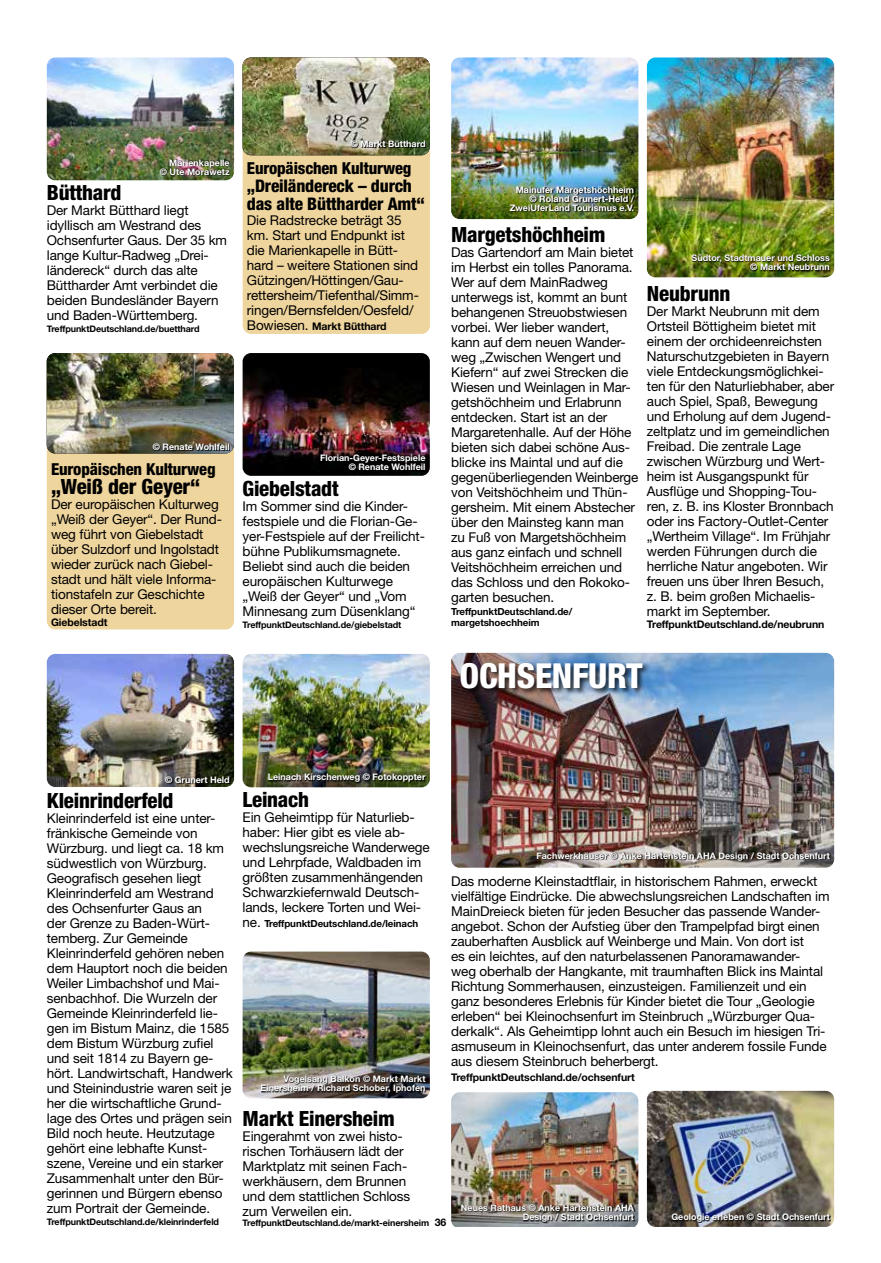
<style>
.page{position:relative;width:881px;height:1263px;background:#fff}
.page>*{position:absolute;margin:0;border:0;box-sizing:border-box;transform-origin:0 0}
.t1{font:800 condensed 34.5px "Helvetica Neue LT";letter-spacing:-.01em;color:#fff}
.t2{font:800 condensed 21px "Helvetica Neue LT";letter-spacing:-.01em;color:#000}
.t3{font:800 condensed 17.4px/18px "Helvetica Neue LT";letter-spacing:-.01em;color:#000}
.t4{font:800 condensed 16.5px "Helvetica Neue LT";letter-spacing:-.01em;color:#000}
.t5{font:13.5px/15px "Helvetica Neue LT";letter-spacing:-.01em;color:#000}
.t6{font:700 10.5px "Helvetica Neue LT";letter-spacing:-.01em;color:#000}
.t7{font:700 9.75px/10.5px "Helvetica Neue LT";letter-spacing:-.01em;color:#000}
.t8{font:700 9px/9px "Helvetica Neue LT";color:#fff;text-align:right}
.t9{font:700 9px "Helvetica Neue LT";letter-spacing:-.01em;color:#000}
.s1{font-weight:400;font-size:13.5px}
</style>
<div class="page">
<img style="left:451px;top:57px;width:187px;height:162px">
<img style="left:509px;top:187px;width:126px;height:26px">
<img style="left:47px;top:57px;width:187px;height:123px">
<svg style="left:160px;top:159px;width:71px;height:17px"></svg>
<img style="left:242px;top:353px;width:187px;height:123px">
<div style="left:320px;top:455px;width:106px;height:16px;background:#000"></div>
<div style="left:47px;top:353px;width:187px;height:276px;background:#eed49d;border-radius:9px"></div>
<img style="left:47px;top:353px;width:187px;height:100px">
<svg style="left:153px;top:443px;width:77px;height:8px"></svg>
<div style="left:242px;top:57px;width:187px;height:277px;background:#eed49d;border-radius:9px"></div>
<img style="left:242px;top:57px;width:187px;height:98px">
<svg style="left:351px;top:140px;width:74px;height:8px"></svg>
<img style="left:646px;top:57px;width:187px;height:220px">
<img style="left:691px;top:255px;width:139px;height:17px">
<img style="left:451px;top:653px;width:382px;height:215px">
<svg style="left:537px;top:852px;width:293px;height:10px"></svg>
<img style="left:451px;top:1092px;width:187px;height:135px">
<img style="left:646px;top:1091px;width:187px;height:136px">
<svg style="left:461px;top:1204px;width:174px;height:19px"></svg>
<svg style="left:671px;top:1213px;width:159px;height:10px"></svg>
<div style="left:459px;top:661px;width:190px;height:35px;background:#000;opacity:.75"></div>
<img style="left:47px;top:654px;width:187px;height:133px">
<svg style="left:166px;top:777px;width:65px;height:8px"></svg>
<img style="left:242px;top:951px;width:187px;height:147px">
<svg style="left:261px;top:1075px;width:165px;height:19px"></svg>
<img style="left:242px;top:654px;width:187px;height:133px">
<svg style="left:268px;top:774px;width:159px;height:9px"></svg>
<p class="t8" style="left:160px;top:158px;width:71px">Marienkapelle © Ute Morawetz</p>
<h2 class="t2" style="left:47px;top:180px;width:76px">Bütthard</h2>
<p class="t5" style="left:47px;top:203px;width:182px">Der Markt Bütthard liegt idyllisch am Westrand des<br>Ochsenfurter Gaus. Der 35 km lange Kultur-Radweg „Drei&shy;ländereck“ durch das alte<br>Büttharder Amt verbindet die beiden Bundesländer Bayern und Baden-Württemberg.</p>
<p class="t9" style="left:47px;top:323px;width:154px">TreffpunktDeutschland.de/buetthard</p>
<p class="t8" style="left:350px;top:139px;width:76px">© Markt Bütthard</p>
<p class="t4" style="left:247px;top:158px;width:166px">Europäischen Kulturweg</p>
<p class="t3" style="left:247px;top:177px;width:179px">„Dreiländereck – durch das alte Büttharder Amt“</p>
<p class="t5" style="left:247px;top:213px;width:173px">Die Radstrecke beträgt 35 km. Start und Endpunkt ist die Marienkapelle in Bütt&shy;hard – weitere Stationen sind<br>Gützingen/Höttingen/Gau&shy;rettersheim/Tiefenthal/Simm&shy;ringen/Bernsfelden/Oesfeld/</p>
<p class="t6" style="left:247px;top:320px;width:141px"><span class="s1">Bowiesen.</span> Markt Bütthard</p>
<p class="t8" style="left:153px;top:442px;width:78px">© Renate Wohlfeil</p>
<p class="t4" style="left:51px;top:459px;width:166px">Europäischen Kulturweg</p>
<h2 class="t2" style="left:51px;top:474px;width:151px">„Weiß der Geyer“</h2>
<p class="t5" style="left:51px;top:497px;width:172px">Der europäischen Kulturweg „Weiß der Geyer“. Der Rund&shy;weg führt von Giebelstadt über Sulzdorf und Ingolstadt wieder zurück nach Giebel&shy;stadt und hält viele Informa&shy;tionstafeln zur Geschichte dieser Orte bereit.</p>
<p class="t6" style="left:51px;top:616px;width:58px">Giebelstadt</p>
<p class="t8" style="left:320px;top:453px;width:107px">Florian-Geyer-Festspiele © Renate Wohlfeil</p>
<h2 class="t2" style="left:242px;top:475px;width:97px">Giebelstadt</h2>
<p class="t5" style="left:242px;top:498px;width:184px">Im Sommer sind die Kinder&shy;festspiele und die Florian-Ge&shy;yer-Festspiele auf der Freilicht&shy;bühne Publikumsmagnete.<br>Beliebt sind auch die beiden europäischen Kulturwege „Weiß der Geyer“ und „Vom<br>Minnesang zum Düsenklang“</p>
<p class="t9" style="left:242px;top:619px;width:160px">TreffpunktDeutschland.de/giebelstadt</p>
<p class="t8" style="left:509px;top:185px;width:126px">Mainufer Margetshöchheim © Roland Grunert-Held /<br>ZweiUferLand Tourismus e.V.</p>
<h2 class="t2" style="left:451px;top:221px;width:156px">Margetshöchheim</h2>
<p class="t5" style="left:451px;top:244px;width:189px">Das Gartendorf am Main bietet im Herbst ein tolles Panorama.<br>Wer auf dem MainRadweg unterwegs ist, kommt an bunt behangenen Streuobstwiesen vorbei. Wer lieber wandert, kann auf dem neuen Wander&shy;weg „Zwischen Wengert und<br>Kiefern“ auf zwei Strecken die<br>Wiesen und Weinlagen in Mar&shy;getshöchheim und Erlabrunn entdecken. Start ist an der<br>Margaretenhalle. Auf der Höhe bieten sich dabei schöne Aus&shy;blicke ins Maintal und auf die gegenüberliegenden Weinberge von Veitshöchheim und Thün&shy;gersheim. Mit einem Abstecher über den Mainsteg kann man zu Fuß von Margetshöchheim aus ganz einfach und schnell<br>Veitshöchheim erreichen und das Schloss und den Rokoko&shy;garten besuchen.</p>
<p class="t7" style="left:451px;top:606px;width:123px">TreffpunktDeutschland.de/ margetshoechheim</p>
<p class="t8" style="left:691px;top:253px;width:140px">Südtor, Stadtmauer und Schloss © Markt Neubrunn</p>
<h2 class="t2" style="left:646px;top:281px;width:85px">Neubrunn</h2>
<p class="t5" style="left:646px;top:304px;width:189px">Der Markt Neubrunn mit dem<br>Ortsteil Böttigheim bietet mit einem der orchideenreichsten<br>Naturschutzgebieten in Bayern viele Entdeckungsmöglichkei&shy;ten für den Naturliebhaber, aber auch Spiel, Spaß, Bewegung und Erholung auf dem Jugend&shy;zeltplatz und im gemeindlichen<br>Freibad. Die zentrale Lage zwischen Würzburg und Wert&shy;heim ist Ausgangspunkt für<br>Ausflüge und Shopping-Tou&shy;ren, z. B. ins Kloster Bronnbach oder ins Factory-Outlet-Center „Wertheim Village“. Im Frühjahr werden Führungen durch die herrliche Natur angeboten. Wir freuen uns über Ihren Besuch, z. B. beim großen Michaelis&shy;markt im September.</p>
<p class="t6" style="left:646px;top:618px;width:179px">TreffpunktDeutschland.de/neubrunn</p>
<h1 class="t1" style="left:459px;top:654px;width:184px">OCHSENFURT</h1>
<p class="t8" style="left:165px;top:775px;width:66px">© Grunert Held</p>
<h2 class="t2" style="left:47px;top:788px;width:128px">Kleinrinderfeld</h2>
<p class="t5" style="left:47px;top:811px;width:187px">Kleinrinderfeld ist eine unter&shy;fränkische Gemeinde von<br>Würzburg. und liegt ca. 18 km südwestlich von Würzburg.<br>Geografisch gesehen liegt<br>Kleinrinderfeld am Westrand des Ochsenfurter Gaus an<br>der Grenze zu Baden-Würt&shy;temberg. Zur Gemeinde<br>Kleinrinderfeld gehören neben dem Hauptort noch die beiden<br>Weiler Limbachshof und Mai&shy;senbachhof. Die Wurzeln der<br>Gemeinde Kleinrinderfeld lie&shy;gen im Bistum Mainz, die 1585 dem Bistum Würzburg zufiel und seit 1814 zu Bayern ge&shy;hört. Landwirtschaft, Handwerk und Steinindustrie waren seit je her die wirtschaftliche Grund&shy;lage des Ortes und prägen sein<br>Bild noch heute. Heutzutage gehört eine lebhafte Kunst&shy;szene, Vereine und ein starker<br>Zusammenhalt unter den Bür&shy;gerinnen und Bürgern ebenso zum Portrait der Gemeinde.</p>
<p class="t9" style="left:47px;top:1216px;width:174px">TreffpunktDeutschland.de/kleinrinderfeld</p>
<p class="t8" style="left:268px;top:772px;width:159px">Leinach Kirschenweg © Fotokoppter</p>
<h2 class="t2" style="left:242px;top:787px;width:68px">Leinach</h2>
<p class="t5" style="left:242px;top:810px;width:189px">Ein Geheimtipp für Naturlieb&shy;haber: Hier gibt es viele ab&shy;wechslungsreiche Wanderwege und Lehrpfade, Waldbaden im größten zusammenhängenden<br>Schwarzkiefernwald Deutsch&shy;lands, leckere Torten und Wei-</p>
<p class="t7" style="left:242px;top:918px;width:177px"><span class="s1">ne.</span> TreffpunktDeutschland.de/leinach</p>
<p class="t8" style="left:536px;top:851px;width:295px">Fachwerkhäuser © Anke Hartenstein AHA Design / Stadt Ochsenfurt</p>
<p class="t5" style="left:451px;top:873px;width:380px">Das moderne Kleinstadtflair, in historischem Rahmen, erweckt vielfältige Eindrücke. Die abwechslungsreichen Landschaften im MainDreieck bieten für jeden Besucher das passende Wander&shy;angebot. Schon der Aufstieg über den Trampelpfad birgt einen zauberhaften Ausblick auf Weinberge und Main. Von dort ist<br>es ein leichtes, auf den naturbelassenen Panoramawander-<br>weg oberhalb der Hangkante, mit traumhaften Blick ins Maintal Richtung Sommerhausen, einzusteigen. Familienzeit und ein ganz besonderes Erlebnis für Kinder bietet die Tour „Geologie erleben“ bei Kleinochsenfurt im Steinbruch „Würzburger Qua&shy;derkalk“. Als Geheimtipp lohnt auch ein Besuch im hiesigen Tri&shy;asmuseum in Kleinochsenfurt, das unter anderem fossile Funde aus diesem Steinbruch beherbergt.</p>
<p class="t6" style="left:451px;top:1070px;width:185px">TreffpunktDeutschland.de/ochsenfurt</p>
<p class="t8" style="left:260px;top:1074px;width:166px">Vogelsang Balkon © Markt Markt<br>Einersheim / Richard Schober, Iphofen</p>
<h2 class="t2" style="left:242px;top:1105px;width:154px">Markt Einersheim</h2>
<p class="t5" style="left:242px;top:1128px;width:169px">Eingerahmt von zwei histo&shy;rischen Torhäusern lädt der<br>Marktplatz mit seinen Fach&shy;werkhäusern, dem Brunnen und dem stattlichen Schloss zum Verweilen ein.</p>
<p class="t9" style="left:242px;top:1217px;width:188px">TreffpunktDeutschland.de/markt-einersheim</p>
<p class="t8" style="left:460px;top:1203px;width:175px">Neues Rathaus © Anke Hartenstein AHA<br>Design / Stadt Ochsenfurt</p>
<p class="t8" style="left:671px;top:1212px;width:160px">Geologie erleben © Stadt Ochsenfurt</p>
<p class="t6" style="left:434px;top:1216px;width:13px">36</p>
</div>
